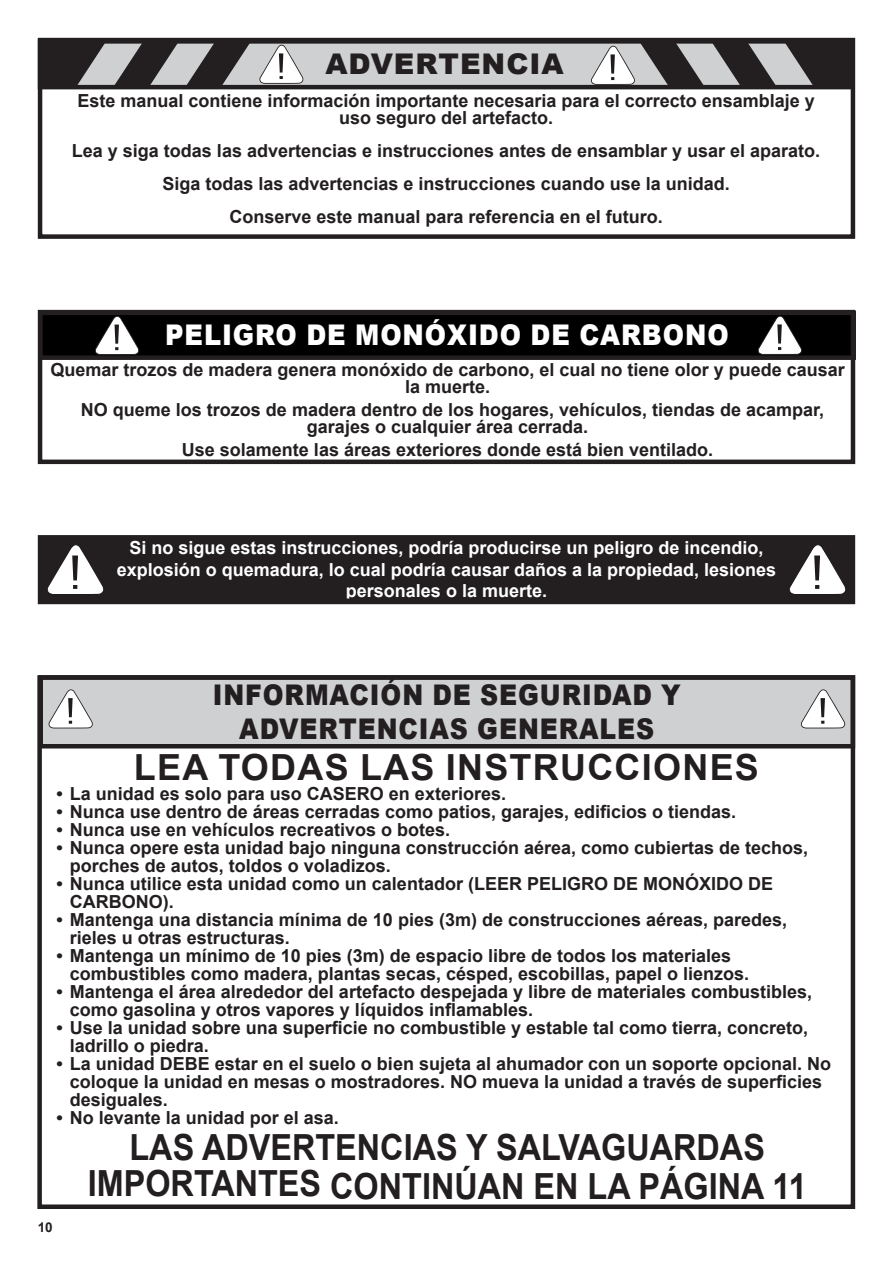
<style>
.page{position:relative;width:893px;height:1263px;background:#fff}
.page>*{position:absolute;margin:0;border:0;box-sizing:border-box;transform-origin:0 0}
.t1{font:700 36px/39px "Arial";color:#231f20;text-align:center;scale:.9 1}
.t2{font:700 36px "Arial";letter-spacing:.035em;color:#231f20}
.t3{font:900 28.5px/34.2px "Arial";letter-spacing:.035em;color:#231f20;text-align:center;scale:.88 1}
.t4{font:900 28.5px "Arial";letter-spacing:.035em;color:#fff;scale:.9 1}
.t5{font:900 28.5px "Arial";letter-spacing:.035em;color:#231f20}
.t6{font:700 18px/18px "Arial";color:#231f20}
.t7{font:700 18px/21.6px "Arial";color:#fff;text-align:center}
.t8{font:700 13.5px "Arial";color:#231f20}
</style>
<div class="page">
<div style="left:40px;top:313px;width:814px;height:45px;background:#000"></div>
<div style="left:38px;top:311px;width:818px;height:49px;border:4px solid #231f20"></div>
<div style="left:38px;top:310px;width:817px;height:154px;border:4px solid #231f20"></div>
<svg style="left:95px;top:316px;width:44px;height:39px"></svg>
<svg style="left:758px;top:316px;width:44px;height:39px"></svg>
<div style="left:40px;top:41px;width:809px;height:46px;background:#cfd0d2"></div>
<div style="left:38px;top:39px;width:813px;height:50px;border:4px solid #231f20"></div>
<svg style="left:186px;top:43px;width:65px;height:44px"></svg>
<svg style="left:114px;top:43px;width:66px;height:43px"></svg>
<svg style="left:72px;top:43px;width:34px;height:45px"></svg>
<div style="left:41px;top:43px;width:31px;height:45px;background:#231f20"></div>
<svg style="left:711px;top:43px;width:65px;height:43px"></svg>
<svg style="left:784px;top:43px;width:66px;height:45px"></svg>
<div style="left:818px;top:43px;width:31px;height:45px;background:#231f20"></div>
<div style="left:38px;top:38px;width:817px;height:201px;border:4px solid #231f20"></div>
<svg style="left:259px;top:45px;width:45px;height:39px"></svg>
<svg style="left:590px;top:41px;width:115px;height:46px"></svg>
<div style="left:39px;top:536px;width:815px;height:67px;background:#231f20"></div>
<div style="left:38px;top:535px;width:817px;height:69px;border:2px solid #231f20"></div>
<svg style="left:47px;top:545px;width:57px;height:49px"></svg>
<svg style="left:789px;top:545px;width:57px;height:49px"></svg>
<div style="left:41px;top:677px;width:812px;height:69px;background:#cfd0d2"></div>
<div style="left:38px;top:675px;width:817px;height:73px;border:4px solid #231f20"></div>
<div style="left:37px;top:675px;width:818px;height:534px;border:4px solid #231f20"></div>
<svg style="left:48px;top:689px;width:45px;height:39px"></svg>
<svg style="left:800px;top:689px;width:46px;height:39px"></svg>
<p class="t5" style="left:325px;top:44px;width:240px">ADVERTENCIA</p>
<p class="t6" style="left:77px;top:92px;width:739px">Este manual contiene información importante necesaria para el correcto ensamblaje y</p>
<p class="t6" style="left:339px;top:109px;width:216px">uso seguro del artefacto.</p>
<p class="t6" style="left:72px;top:142px;width:750px">Lea y siga todas las advertencias e instrucciones antes de ensamblar y usar el aparato.</p>
<p class="t6" style="left:162px;top:175px;width:569px">Siga todas las advertencias e instrucciones cuando use la unidad.</p>
<p class="t6" style="left:230px;top:208px;width:435px">Conserve este manual para referencia en el futuro.</p>
<p class="t4" style="left:165px;top:315px;width:628px">PELIGRO DE MONÓXIDO DE CARBONO</p>
<p class="t6" style="left:50px;top:362px;width:796px;line-height:16.5px;text-align:center">Quemar trozos de madera genera monóxido de carbono, el cual no tiene olor y puede causar la muerte.</p>
<p class="t6" style="left:81px;top:402px;width:745px;line-height:16.5px;text-align:center">NO queme los trozos de madera dentro de los hogares, vehículos, tiendas de acampar, garajes o cualquier área cerrada.</p>
<p class="t6" style="left:182px;top:441px;width:533px">Use solamente las áreas exteriores donde está bien ventilado.</p>
<p class="t7" style="left:117px;top:537px;width:661px">Si no sigue estas instrucciones, podría producirse un peligro de incendio, explosión o quemadura, lo cual podría causar daños a la propiedad, lesiones personales o la muerte.</p>
<p class="t3" style="left:213px;top:677px;width:533px">INFORMACIÓN DE SEGURIDAD Y<br>ADVERTENCIAS GENERALES</p>
<p class="t2" style="left:134px;top:742px;width:627px">LEA TODAS LAS INSTRUCCIONES</p>
<p class="t6" style="left:56px;top:785px;width:451px">• La unidad es solo para uso CASERO en exteriores.</p>
<p class="t6" style="left:56px;top:803px;width:681px">• Nunca use dentro de áreas cerradas como patios, garajes, edificios o tiendas.</p>
<p class="t6" style="left:56px;top:821px;width:395px">• Nunca use en vehículos recreativos o botes.</p>
<p class="t6" style="left:70px;top:839px;width:740px;text-indent:-14px">• Nunca opere esta unidad bajo ninguna construcción aérea, como cubiertas de techos, porches de autos, toldos o voladizos.</p>
<p class="t6" style="left:70px;top:875px;width:705px;text-indent:-14px">• Nunca utilice esta unidad como un calentador (LEER PELIGRO DE MONÓXIDO DE<br>CARBONO).</p>
<p class="t6" style="left:70px;top:911px;width:719px;text-indent:-14px">• Mantenga una distancia mínima de 10 pies (3m) de construcciones aéreas, paredes, rieles u otras estructuras.</p>
<p class="t6" style="left:70px;top:947px;width:681px;text-indent:-14px">• Mantenga un mínimo de 10 pies (3m) de espacio libre de todos los materiales combustibles como madera, plantas secas, césped, escobillas, papel o lienzos.</p>
<p class="t6" style="left:70px;top:983px;width:744px;text-indent:-14px">• Mantenga el área alrededor del artefacto despejada y libre de materiales combustibles, como gasolina y otros vapores y líquidos inflamables.</p>
<p class="t6" style="left:70px;top:1019px;width:740px;text-indent:-14px">• Use la unidad sobre una superficie no combustible y estable tal como tierra, concreto, ladrillo o piedra.</p>
<p class="t6" style="left:70px;top:1055px;width:763px;text-indent:-14px">• La unidad DEBE estar en el suelo o bien sujeta al ahumador con un soporte opcional. No coloque la unidad en mesas o mostradores. NO mueva la unidad a través de superficies desiguales.</p>
<p class="t6" style="left:56px;top:1109px;width:284px">• No levante la unidad por el asa.</p>
<p class="t8" style="left:38px;top:1218px;width:17px">10</p>
<p class="t1" style="left:88px;top:1128px;width:800px">LAS ADVERTENCIAS Y SALVAGUARDAS<br>IMPORTANTES CONTINÚAN EN LA PÁGINA 11</p>
</div>
